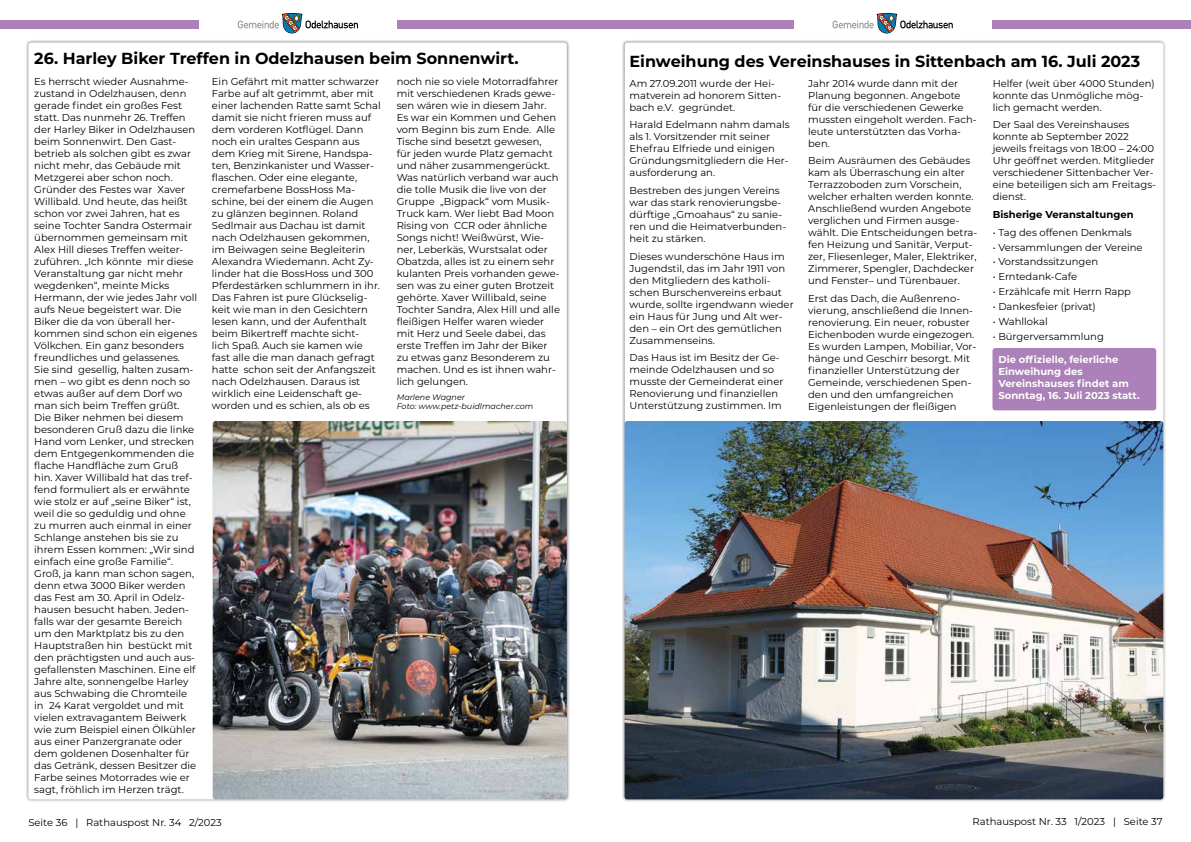
<style>
.page{position:relative;width:1191px;height:842px;background:#fff}
.page>*{position:absolute;margin:0;border:0;box-sizing:border-box;transform-origin:0 0}
.t1{font:700 16px "Montserrat";color:#000}
.t2{font:10px/12px "Montserrat";color:#000}
.t3{font:700 10px/12px "Montserrat";color:#fff}
.t4{font:700 10px "Montserrat";color:#000}
.t5{font:italic 8px/9.6px "Montserrat";color:#000}
</style>
<div class="page">
<svg style="left:832px;top:13px;width:120px;height:21px"></svg>
<svg style="left:238px;top:13px;width:120px;height:21px"></svg>
<div style="left:992px;top:20px;width:199px;height:9px;background:#ac80b8"></div>
<div style="left:0;top:20px;width:198px;height:9px;background:#ac80b8"></div>
<div style="left:397px;top:20px;width:396px;height:9px;background:#ac80b8"></div>
<div style="left:25px;top:39px;width:545px;height:764px;background:#000;opacity:.5"></div>
<div style="left:28px;top:43px;width:539px;height:756px;background:#fff;border-radius:3px"></div>
<div style="left:621px;top:39px;width:545px;height:764px;background:#000;opacity:.5"></div>
<div style="left:624px;top:43px;width:539px;height:756px;background:#fff;border-radius:3px"></div>
<div style="left:992px;top:348px;width:164px;height:62px;background:#ac80b8;border-radius:3px"></div>
<img style="left:624px;top:421px;width:539px;height:378px">
<img style="left:213px;top:421px;width:354px;height:378px">
<h1 class="t1" style="left:34px;top:47px;width:486px">26. Harley Biker Treffen in Odelzhausen beim Sonnenwirt.</h1>
<p class="t2" style="left:34px;top:75px;width:164px">Es herrscht wieder Ausnahme&shy;zustand in Odelzhausen, denn gerade findet ein großes Fest statt. Das nunmehr 26. Treffen der Harley Biker in Odelzhausen beim Sonnenwirt. Den Gast&shy;betrieb als solchen gibt es zwar nicht mehr, das Gebäude mit<br>Metzgerei aber schon noch.<br>Gründer des Festes war Xaver<br>Willibald. Und heute, das heißt schon vor zwei Jahren, hat es seine Tochter Sandra Ostermair übernommen gemeinsam mit<br>Alex Hill dieses Treffen weiter&shy;zuführen. „Ich könnte mir diese<br>Veranstaltung gar nicht mehr wegdenken“, meinte Micks<br>Hermann, der wie jedes Jahr voll aufs Neue begeistert war. Die<br>Biker die da von überall her&shy;kommen sind schon ein eigenes<br>Völkchen. Ein ganz besonders freundliches und gelassenes.<br>Sie sind gesellig, halten zusam&shy;men – wo gibt es denn noch so etwas außer auf dem Dorf wo man sich beim Treffen grüßt.<br>Die Biker nehmen bei diesem besonderen Gruß dazu die linke<br>Hand vom Lenker, und strecken dem Entgegenkommenden die flache Handfläche zum Gruß hin. Xaver Willibald hat das tref&shy;fend formuliert als er erwähnte wie stolz er auf „seine Biker“ ist, weil die so geduldig und ohne zu murren auch einmal in einer<br>Schlange anstehen bis sie zu ihrem Essen kommen: „Wir sind einfach eine große Familie“.<br>Groß, ja kann man schon sagen, denn etwa 3000 Biker werden das Fest am 30. April in Odelz&shy;hausen besucht haben. Jeden&shy;falls war der gesamte Bereich um den Marktplatz bis zu den<br>Hauptstraßen hin bestückt mit den prächtigsten und auch aus&shy;gefallensten Maschinen. Eine elf<br>Jahre alte, sonnengelbe Harley aus Schwabing die Chromteile in 24 Karat vergoldet und mit vielen extravagantem Beiwerk wie zum Beispiel einen Ölkühler aus einer Panzergranate oder dem goldenen Dosenhalter für das Getränk, dessen Besitzer die<br>Farbe seines Motorrades wie er sagt, fröhlich im Herzen trägt.</p>
<p class="t2" style="left:212px;top:75px;width:170px">Ein Gefährt mit matter schwarzer<br>Farbe auf alt getrimmt, aber mit einer lachenden Ratte samt Schal damit sie nicht frieren muss auf dem vorderen Kotflügel. Dann noch ein uraltes Gespann aus dem Krieg mit Sirene, Handspa&shy;ten, Benzinkanister und Wasser&shy;flaschen. Oder eine elegante, cremefarbene BossHoss Ma&shy;schine, bei der einem die Augen zu glänzen beginnen. Roland<br>Sedlmair aus Dachau ist damit nach Odelzhausen gekommen, im Beiwagen seine Begleiterin<br>Alexandra Wiedemann. Acht Zy&shy;linder hat die BossHoss und 300<br>Pferdestärken schlummern in ihr.<br>Das Fahren ist pure Glückselig&shy;keit wie man in den Gesichtern lesen kann, und der Aufenthalt beim Bikertreff machte sicht-<br>lich Spaß. Auch sie kamen wie fast alle die man danach gefragt hatte schon seit der Anfangszeit nach Odelzhausen. Daraus ist wirklich eine Leidenschaft ge&shy;worden und es schien, als ob es</p>
<p class="t2" style="left:397px;top:75px;width:165px">noch nie so viele Motorradfahrer mit verschiedenen Krads gewe&shy;sen wären wie in diesem Jahr.<br>Es war ein Kommen und Gehen vom Beginn bis zum Ende. Alle<br>Tische sind besetzt gewesen,<br>für jeden wurde Platz gemacht und näher zusammengerückt.<br>Was natürlich verband war auch die tolle Musik die live von der<br>Gruppe „Bigpack“ vom Musik-<br>Truck kam. Wer liebt Bad Moon<br>Rising von CCR oder ähnliche<br>Songs nicht! Weißwürst, Wie&shy;ner, Leberkäs, Wurstsalat oder<br>Obatzda, alles ist zu einem sehr kulanten Preis vorhanden gewe&shy;sen was zu einer guten Brotzeit gehörte. Xaver Willibald, seine<br>Tochter Sandra, Alex Hill und alle fleißigen Helfer waren wieder mit Herz und Seele dabei, das erste Treffen im Jahr der Biker zu etwas ganz Besonderem zu machen. Und es ist ihnen wahr&shy;lich gelungen.</p>
<p class="t5" style="left:397px;top:392px;width:138px">Marlene Wagner<br>Foto: www.petz-buidlmacher.com</p>
<h1 class="t1" style="left:629px;top:49px;width:512px">Einweihung des Vereinshauses in Sittenbach am 16. Juli 2023</h1>
<p class="t2" style="left:629px;top:77px;width:153px">Am 27.09.2011 wurde der Hei&shy;matverein ad honorem Sitten&shy;bach e.V. gegründet.</p>
<p class="t2" style="left:629px;top:118px;width:162px">Harald Edelmann nahm damals als 1. Vorsitzender mit seiner<br>Ehefrau Elfriede und einigen<br>Gründungsmitgliedern die Her&shy;ausforderung an.</p>
<p class="t2" style="left:629px;top:184px;width:158px">Bestreben des jungen Vereins war das stark renovierungsbe&shy;dürftige „Gmoahaus“ zu sanie&shy;ren und die Heimatverbunden&shy;heit zu stärken.</p>
<p class="t2" style="left:629px;top:250px;width:166px">Dieses wunderschöne Haus im<br>Jugendstil, das im Jahr 1911 von den Mitgliedern des katholi&shy;schen Burschenvereins erbaut wurde, sollte irgendwann wieder ein Haus für Jung und Alt wer&shy;den – ein Ort des gemütlichen<br>Zusammenseins.</p>
<p class="t2" style="left:629px;top:351px;width:155px">Das Haus ist im Besitz der Ge&shy;meinde Odelzhausen und so musste der Gemeinderat einer<br>Renovierung und finanziellen<br>Unterstützung zustimmen. Im</p>
<p class="t2" style="left:992px;top:77px;width:164px">Helfer (weit über 4000 Stunden) konnte das Unmögliche mög&shy;lich gemacht werden.</p>
<p class="t2" style="left:992px;top:118px;width:165px">Der Saal des Vereinshauses konnte ab September 2022 jeweils freitags von 18:00 – 24:00<br>Uhr geöffnet werden. Mitglieder verschiedener Sittenbacher Ver&shy;eine beteiligen sich am Freitags&shy;dienst.</p>
<p class="t4" style="left:992px;top:207px;width:142px">Bisherige Veranstaltungen</p>
<p class="t2" style="left:992px;top:226px;width:141px">• Tag des offenen Denkmals</p>
<p class="t2" style="left:992px;top:241px;width:151px">• Versammlungen der Vereine</p>
<p class="t2" style="left:992px;top:255px;width:107px">• Vorstandssitzungen</p>
<p class="t2" style="left:992px;top:270px;width:86px">• Erntedank-Cafe</p>
<p class="t2" style="left:992px;top:285px;width:140px">• Erzählcafe mit Herrn Rapp</p>
<p class="t2" style="left:992px;top:300px;width:105px">• Dankesfeier (privat)</p>
<p class="t2" style="left:992px;top:315px;width:56px">• Wahllokal</p>
<p class="t2" style="left:992px;top:330px;width:113px">• Bürgerversammlung</p>
<p class="t3" style="left:998px;top:353px;width:143px">Die offizielle, feierliche<br>Einweihung des<br>Vereinshauses findet am<br>Sonntag, 16. Juli 2023 statt.</p>
<p class="t2" style="left:808px;top:77px;width:170px">Jahr 2014 wurde dann mit der<br>Planung begonnen. Angebote für die verschiedenen Gewerke mussten eingeholt werden. Fach&shy;leute unterstützten das Vorha&shy;ben.</p>
<p class="t2" style="left:808px;top:154px;width:171px">Beim Ausräumen des Gebäudes kam als Überraschung ein alter<br>Terrazzoboden zum Vorschein, welcher erhalten werden konnte.<br>Anschließend wurden Angebote verglichen und Firmen ausge&shy;wählt. Die Entscheidungen betra&shy;fen Heizung und Sanitär, Verput&shy;zer, Fliesenleger, Maler, Elektriker,<br>Zimmerer, Spengler, Dachdecker und Fenster– und Türenbauer.</p>
<p class="t2" style="left:808px;top:292px;width:170px">Erst das Dach, die Außenreno&shy;vierung, anschließend die Innen&shy;renovierung. Ein neuer, robuster<br>Eichenboden wurde eingezogen.<br>Es wurden Lampen, Mobiliar, Vor&shy;hänge und Geschirr besorgt. Mit finanzieller Unterstützung der<br>Gemeinde, verschiedenen Spen&shy;den und den umfangreichen<br>Eigenleistungen der fleißigen</p>
<p class="t2" style="left:28px;top:816px;width:195px">Seite 36 | Rathauspost Nr. 34 2/2023</p>
<p class="t2" style="left:972px;top:815px;width:191px">Rathauspost Nr. 33 1/2023 | Seite 37</p>
</div>
